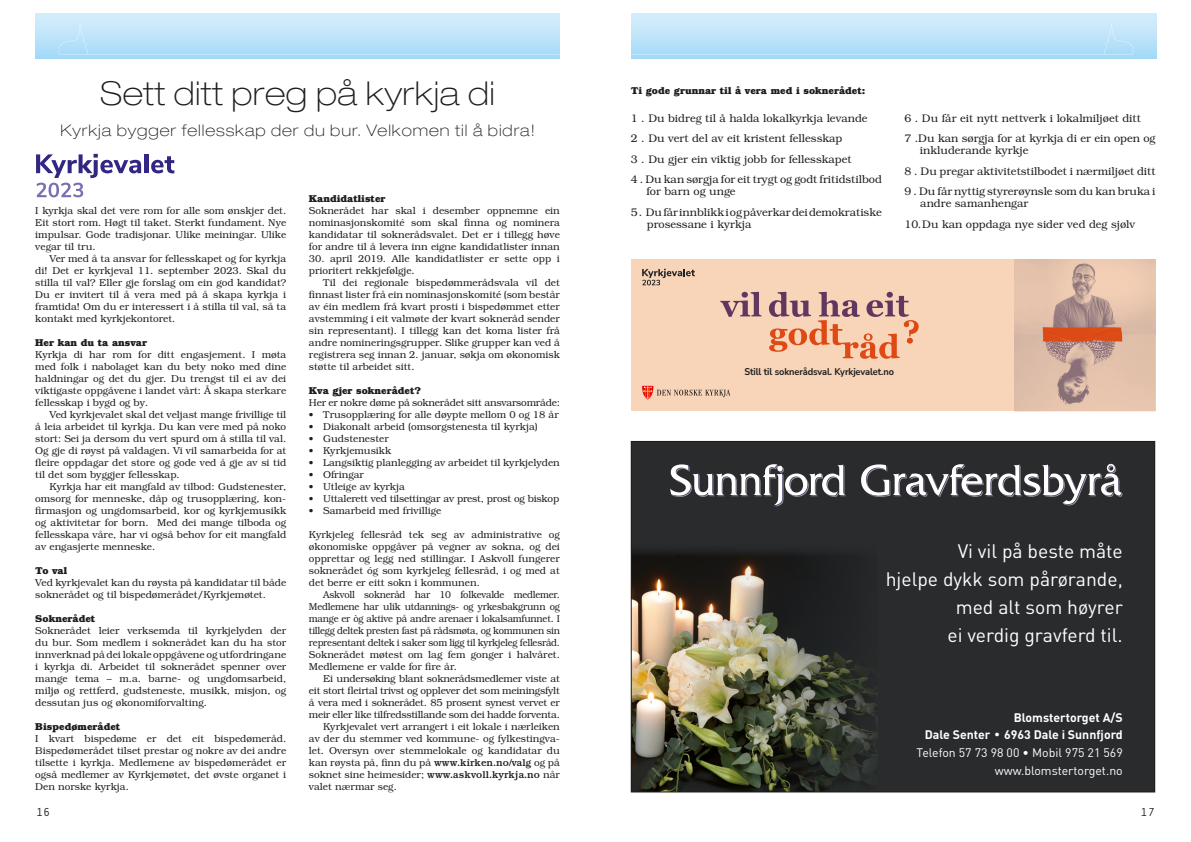
<style>
.page{position:relative;width:1191px;height:842px;background:#fff}
.page>*{position:absolute;margin:0;border:0;box-sizing:border-box;transform-origin:0 0}
.t1{font:100 expanded 33px "Helvetica Neue";letter-spacing:.02em;color:#1d1d1b}
.t2{font:19.3px/28px "DIN";color:#fff;text-align:right}
.t3{font:100 expanded 16px "Helvetica Neue";letter-spacing:.06em;color:#1d1d1b}
.t4{font:12.3px/17.5px "DIN";color:#fff;text-align:right}
.t5{font:12px "Orator Std";color:#1d1d1b}
.t6{font:300 11px/12px "Bookman Std";color:#1d1d1b}
.t7{font:300 10px/12px "Bookman Std";color:#1d1d1b;text-align:justify}
.t8{font:300 10px/12px "Bookman Std";color:#1d1d1b;text-align:justify;scale:.94 1}
.t9{font:700 10px "Bookman Std";color:#1d1d1b}
.t10{font:300 10px "Bookman Std";letter-spacing:-.02em;color:#1d1d1b}
.t11{font:700 9.8px "Nunito Sans";letter-spacing:-.01em;color:#1d1d1b;scale:.94 1}
.s1{font-weight:500}
.s2{font-weight:700}
.s3{font-family:"Century Gothic";font-weight:700}
</style>
<div class="page">
<hr style="left:144px;top:154px;width:4px;height:19px;background:#312783">
<svg style="left:151px;top:156px;width:23px;height:17px"></svg>
<svg style="left:36px;top:154px;width:105px;height:43px"></svg>
<div style="left:631px;top:260px;width:524px;height:151px;background:#f8d4b9"></div>
<svg style="left:642px;top:269px;width:53px;height:16px"></svg>
<svg style="left:642px;top:386px;width:88px;height:13px"></svg>
<img style="left:1014px;top:260px;width:141px;height:151px">
<svg style="left:720px;top:292px;width:41px;height:25px"></svg>
<svg style="left:769px;top:292px;width:149px;height:67px"></svg>
<div style="left:631px;top:441px;width:523px;height:351px;background:#292b2d"></div>
<img style="left:633px;top:550px;width:244px;height:240px">
<svg style="left:670px;top:464px;width:176px;height:42px"></svg>
<svg style="left:861px;top:464px;width:262px;height:41px"></svg>
<p class="t1" style="left:100px;top:74px;width:396px">Sett ditt preg på kyrkja di</p>
<p class="t3" style="left:60px;top:120px;width:476px">Kyrkja bygger fellesskap der du bur. Velkomen til å bidra!</p>
<p class="t7" style="left:35px;top:205px;width:252px">I kyrkja skal det vere rom for alle som ønskjer det.<br>Eit stort rom. Høgt til taket. Sterkt fundament. Nye impulsar. Gode tradisjonar. Ulike meiningar. Ulike vegar til tru.</p>
<p class="t7" style="left:35px;top:253px;width:252px;text-indent:14px">Ver med å ta ansvar for fellesskapet og for kyrkja di! Det er kyrkjeval 11. september 2023. Skal du stilla til val? Eller gje forslag om ein god kandidat?<br>Du er invitert til å vera med på å skapa kyrkja i framtida! Om du er interessert i å stilla til val, så ta kontakt med kyrkjekontoret.</p>
<p class="t9" style="left:35px;top:336px;width:113px">Her kan du ta ansvar</p>
<p class="t7" style="left:35px;top:349px;width:252px">Kyrkja di har rom for ditt engasjement. I møta med folk i nabolaget kan du bety noko med dine haldningar og det du gjer. Du trengst til ei av dei viktigaste oppgåvene i landet vårt: Å skapa sterkare fellesskap i bygd og by.</p>
<p class="t7" style="left:35px;top:409px;width:252px;text-indent:14px">Ved kyrkjevalet skal det veljast mange frivillige til å leia arbeidet til kyrkja. Du kan vere med på noko stort: Sei ja dersom du vert spurd om å stilla til val.<br>Og gje di røyst på valdagen. Vi vil samarbeida for at fleire oppdagar det store og gode ved å gje av si tid til det som byggjer fellesskap.</p>
<p class="t7" style="left:35px;top:481px;width:252px;text-indent:14px">Kyrkja har eit mangfald av tilbod: Gudstenester, omsorg for menneske, dåp og trusopplæring, kon&shy;firmasjon og ungdomsarbeid, kor og kyrkjemusikk og aktivitetar for born. Med dei mange tilboda og fellesskapa våre, har vi også behov for eit mangfald av engasjerte menneske.</p>
<p class="t9" style="left:35px;top:564px;width:33px">To val</p>
<p class="t7" style="left:35px;top:577px;width:252px">Ved kyrkjevalet kan du røysta på kandidatar til både soknerådet og til bispedømerådet/Kyrkjemøtet.</p>
<p class="t9" style="left:35px;top:612px;width:62px">Soknerådet</p>
<p class="t7" style="left:35px;top:625px;width:252px">Soknerådet leier verksemda til kyrkjelyden der du bur. Som medlem i soknerådet kan du ha stor innverknad på dei lokale oppgåvene og utfordringane i kyrkja di. Arbeidet til soknerådet spenner over mange tema – m.a. barne- og ungdomsarbeid, miljø og rettferd, gudsteneste, musikk, misjon, og dessutan jus og økonomiforvalting.</p>
<p class="t9" style="left:35px;top:720px;width:87px">Bispedømerådet</p>
<p class="t7" style="left:35px;top:733px;width:252px">I kvart bispedøme er det eit bispedømeråd.<br>Bispedømerådet tilset prestar og nokre av dei andre tilsette i kyrkja. Medlemene av bispedømerådet er også medlemer av Kyrkjemøtet, det øvste organet i Den norske kyrkja.</p>
<p class="t9" style="left:309px;top:193px;width:78px">Kandidatlister</p>
<p class="t7" style="left:309px;top:205px;width:252px">Soknerådet har skal i desember oppnemne ein nominasjonskomité som skal finna og nominera kandidatar til soknerådsvalet. Det er i tillegg høve for andre til å levera inn eigne kandidatlister innan</p>
<p class="t7" style="left:309px;top:253px;width:252px">30. april 2019. Alle kandidatlister er sette opp i prioritert rekkjefølgje.</p>
<p class="t7" style="left:309px;top:277px;width:252px;text-indent:14px">Til dei regionale bispedømmerådsvala vil det finnast lister frå ein nominasjonskomité (som består av éin medlem frå kvart prosti i bispedømmet etter avstemming i eit valmøte der kvart sokneråd sender sin representant). I tillegg kan det koma lister frå andre nomineringsgrupper. Slike grupper kan ved å registrera seg innan 2. januar, søkja om økonomisk støtte til arbeidet sitt.</p>
<p class="t9" style="left:309px;top:385px;width:114px">Kva gjer soknerådet?</p>
<p class="t10" style="left:309px;top:397px;width:252px">Her er nokre døme på soknerådet sitt ansvarsområde:</p>
<p class="t7" style="left:309px;top:409px;width:251px">• Trusopplæring for alle døypte mellom 0 og 18 år</p>
<p class="t7" style="left:309px;top:421px;width:230px">• Diakonalt arbeid (omsorgstenesta til kyrkja)</p>
<p class="t7" style="left:309px;top:433px;width:81px">• Gudstenester</p>
<p class="t7" style="left:309px;top:445px;width:84px">• Kyrkjemusikk</p>
<p class="t7" style="left:309px;top:457px;width:252px">• Langsiktig planlegging av arbeidet til kyrkjelyden</p>
<p class="t7" style="left:309px;top:469px;width:56px">• Ofringar</p>
<p class="t7" style="left:309px;top:481px;width:97px">• Utleige av kyrkja</p>
<p class="t10" style="left:309px;top:493px;width:252px">• Uttalerett ved tilsettingar av prest, prost og biskop</p>
<p class="t7" style="left:309px;top:505px;width:134px">• Samarbeid med frivillige</p>
<p class="t7" style="left:309px;top:529px;width:252px">Kyrkjeleg fellesråd tek seg av administrative og økonomiske oppgåver på vegner av sokna, og dei opprettar og legg ned stillingar. I Askvoll fungerer soknerådet óg som kyrkjeleg fellesråd, i og med at det berre er eitt sokn i kommunen.</p>
<p class="t8" style="left:309px;top:589px;width:268px;text-indent:14px">Askvoll sokneråd har 10 folkevalde medlemer.<br>Medlemene har ulik utdannings- og yrkesbakgrunn og mange er òg aktive på andre arenaer i lokalsamfunnet. I tillegg deltek presten fast på rådsmøta, og kommunen sin representant deltek i saker som ligg til kyrkjeleg fellesråd.</p>
<p class="t7" style="left:309px;top:649px;width:252px">Soknerådet møtest om lag fem gonger i halvåret.<br>Medlemene er valde for fire år.</p>
<p class="t7" style="left:309px;top:673px;width:252px;text-indent:14px">Ei undersøking blant soknerådsmedlemer viste at eit stort fleirtal trivst og opplever det som meiningsfylt å vera med i soknerådet. 85 prosent synest vervet er meir eller like tilfredsstillande som dei hadde forventa.</p>
<p class="t7" style="left:309px;top:721px;width:252px;text-indent:14px">Kyrkjevalet vert arrangert i eit lokale i nærleiken av der du stemmer ved kommune- og fylkestingva&shy;let. Oversyn over stemmelokale og kandidatar du kan røysta på, finn du på <span class="s1">www.kirken.no/valg</span> og på soknet sine heimesider; <span class="s1">www.askvoll.kyrkja.no</span> når valet nærmar seg.</p>
<p class="t9" style="left:631px;top:84px;width:236px">Ti gode grunnar til å vera med i soknerådet:</p>
<p class="t6" style="left:631px;top:112px;width:238px">1 . Du bidreg til å halda lokalkyrkja levande</p>
<p class="t6" style="left:631px;top:132px;width:213px">2 . Du vert del av eit kristent fellesskap</p>
<p class="t6" style="left:631px;top:153px;width:222px">3 . Du gjer ein viktig jobb for fellesskapet</p>
<p class="t6" style="left:646px;top:173px;width:237px;text-indent:-15px">4 . Du kan sørgja for eit trygt og godt fritidstilbod for barn og unge</p>
<p class="t6" style="left:647px;top:206px;width:236px;text-indent:-16px">5 . Du får innblikk i og påverkar dei demokratiske prosessane i kyrkja</p>
<p class="t6" style="left:904px;top:112px;width:238px">6 . Du får eit nytt nettverk i lokalmiljøet ditt</p>
<p class="t6" style="left:920px;top:133px;width:237px;text-indent:-15px">7 .Du kan sørgja for at kyrkja di er ein open og inkluderande kyrkje</p>
<p class="t6" style="left:904px;top:165px;width:252px">8 . Du pregar aktivitetstilbodet i nærmiljøet ditt</p>
<p class="t6" style="left:920px;top:186px;width:237px;text-indent:-16px">9 . Du får nyttig styrerøynsle som du kan bruka i andre samanhengar</p>
<p class="t6" style="left:904px;top:218px;width:232px">10 .Du kan oppdaga nye sider ved deg sjølv</p>
<p class="t11" style="left:744px;top:365px;width:161px">Still til soknerådsval. Kyrkjevalet.no</p>
<p class="t2" style="left:885px;top:536px;width:239px">Vi vil på beste måte<br>hjelpe dykk som pårørande, med alt som høyrer<br>ei verdig gravferd til.</p>
<p class="t4" style="left:916px;top:708px;width:208px"><span class="s2">Blomstertorget A/S<br>Dale Senter</span> <span class="s3">•</span> <span class="s2">6963 Dale i Sunnfjord<br></span>Telefon 57 73 98 00 • Mobil 975 21 569 www.blomstertorget.no</p>
<p class="t5" style="left:36px;top:803px;width:16px">16</p>
<p class="t5" style="left:1140px;top:803px;width:16px">17</p>
</div>
